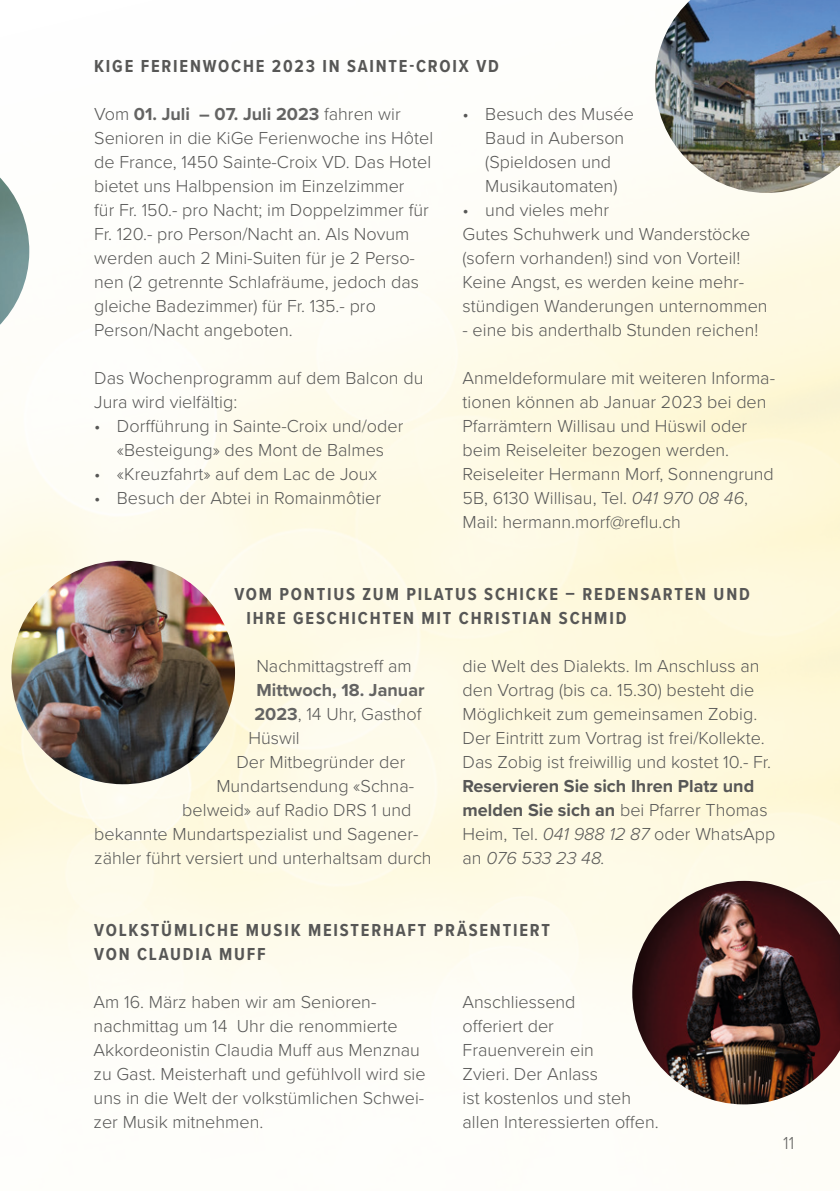
<style>
.page{position:relative;width:840px;height:1191px;background:#fff}
.page>*{position:absolute;margin:0;border:0;box-sizing:border-box;transform-origin:0 0}
.Fliesstext{font:300 18px/24px "Proxima Nova";color:#575756}
.Heading_2{font:700 18px/24px "Proxima Nova Cond";letter-spacing:.1em;color:#575756}
.Fliesstext-2{font:700 18px/24px "Proxima Nova";color:#575756}
.Fliesstext-3{font:700 18px "Proxima Nova";color:#646463}
.t1{font:300 18px "Proxima Nova";color:#646463}
.s1{font-weight:700;color:#646463}
.s2{font-style:italic}
.s3{font-weight:300}
.s4{font-weight:300;font-style:italic}
</style>
<div class="page">
<img style="left:11px;top:561px;width:224px;height:223px">
<img style="left:631px;top:881px;width:208px;height:223px">
<img style="left:654px;top:0;width:185px;height:193px">
<img style="left:0;top:177px;width:30px;height:150px">
<p class="Heading_2" style="left:94px;top:54px;width:406px">KIGE FERIENWOCHE 2023 IN SAINTE-CROIX VD</p>
<p class="Fliesstext" style="left:94px;top:101px;width:340px">Vom <span class="s1">01. Juli – 07. Juli 2023</span> fahren wir Senioren in die KiGe Ferienwoche ins Hôtel de France, 1450 Sainte-Croix VD. Das Hotel bietet uns Halbpension im Einzelzimmer<br>für Fr. 150.- pro Nacht; im Doppelzimmer für Fr. 120.- pro Person/Nacht an. Als Novum werden auch 2 Mini-Suiten für je 2 Perso&shy;nen (2 getrennte Schlafräume, jedoch das gleiche Badezimmer) für Fr. 135.- pro</p>
<p class="Fliesstext" style="left:94px;top:317px;width:200px">Person/Nacht angeboten.</p>
<p class="Fliesstext" style="left:94px;top:365px;width:330px">Das Wochenprogramm auf dem Balcon du<br>Jura wird vielfältig:</p>
<p class="Fliesstext" style="left:94px;top:413px;width:310px;text-align:center">• Dorfführung in Sainte-Croix und/oder «Besteigung» des Mont de Balmes</p>
<p class="Fliesstext" style="left:94px;top:461px;width:284px">• «Kreuzfahrt» auf dem Lac de Joux</p>
<p class="Fliesstext" style="left:94px;top:485px;width:288px">• Besuch der Abtei in Romainmôtier</p>
<p class="Fliesstext" style="left:485px;top:101px;width:150px;text-indent:-23px">• Besuch des Musée<br>Baud in Auberson (Spieldosen und<br>Musikautomaten)</p>
<p class="Fliesstext" style="left:462px;top:197px;width:148px">• und vieles mehr</p>
<p class="Fliesstext" style="left:462px;top:221px;width:289px">Gutes Schuhwerk und Wanderstöcke (sofern vorhanden!) sind von Vorteil!</p>
<p class="Fliesstext" style="left:462px;top:269px;width:306px">Keine Angst, es werden keine mehr&shy;stündigen Wanderungen unternommen</p>
<p class="Fliesstext" style="left:462px;top:317px;width:297px">- eine bis anderthalb Stunden reichen!</p>
<p class="Fliesstext" style="left:462px;top:365px;width:314px">Anmeldeformulare mit weiteren Informa&shy;tionen können ab Januar 2023 bei den Pfarrämtern Willisau und Hüswil oder beim Reiseleiter bezogen werden.</p>
<p class="Fliesstext" style="left:462px;top:461px;width:312px">Reiseleiter Hermann Morf, Sonnengrund<br>5B, 6130 Willisau, Tel. <span class="s2">041 970 08 46</span>,<br>Mail: hermann.morf@reflu.ch</p>
<p class="Heading_2" style="left:246px;top:582px;width:504px;text-indent:-12px">VOM PONTIUS ZUM PILATUS SCHICKE – REDENSARTEN UND<br>IHRE GESCHICHTEN MIT CHRISTIAN SCHMID</p>
<p class="Fliesstext" style="left:256px;top:653px;width:157px">Nachmittagstreff am</p>
<p class="Fliesstext-3" style="left:256px;top:677px;width:170px">Mittwoch, 18. Januar</p>
<p class="Fliesstext" style="left:254px;top:701px;width:168px"><span class="s1">2023</span>, 14 Uhr, Gasthof</p>
<p class="Fliesstext" style="left:248px;top:725px;width:53px">Hüswil</p>
<p class="Fliesstext" style="left:236px;top:749px;width:170px">Der Mitbegründer der</p>
<p class="Fliesstext" style="left:216px;top:773px;width:199px">Mundartsendung «Schna-</p>
<p class="Fliesstext" style="left:182px;top:797px;width:231px">belweid» auf Radio DRS 1 und</p>
<p class="Fliesstext" style="left:94px;top:821px;width:325px">bekannte Mundartspezialist und Sagener-</p>
<p class="Fliesstext" style="left:94px;top:845px;width:339px">zähler führt versiert und unterhaltsam durch</p>
<p class="Fliesstext" style="left:462px;top:653px;width:310px">die Welt des Dialekts. Im Anschluss an den Vortrag (bis ca. 15.30) besteht die Möglichkeit zum gemeinsamen Zobig.<br>Der Eintritt zum Vortrag ist frei/Kollekte.<br>Das Zobig ist freiwillig und kostet 10.- Fr.</p>
<p class="Fliesstext-2" style="left:462px;top:774px;width:314px">Reservieren Sie sich Ihren Platz und melden Sie sich an <span class="s3">bei Pfarrer Thomas<br>Heim, Tel.</span> <span class="s4">041 988 12 87</span> <span class="s3">oder WhatsApp an</span> <span class="s4">076 533 23 48.</span></p>
<p class="Heading_2" style="left:94px;top:918px;width:457px">VOLKSTÜMLICHE MUSIK MEISTERHAFT PRÄSENTIERT<br>VON CLAUDIA MUFF</p>
<p class="Fliesstext" style="left:94px;top:989px;width:333px">Am 16. März haben wir am Senioren&shy;nachmittag um 14 Uhr die renommierte Akkordeonistin Claudia Muff aus Menznau zu Gast. Meisterhaft und gefühlvoll wird sie uns in die Welt der volkstümlichen Schwei&shy;zer Musik mitnehmen.</p>
<p class="Fliesstext" style="left:462px;top:989px;width:197px">Anschliessend<br>offeriert der<br>Frauenverein ein<br>Zvieri. Der Anlass<br>ist kostenlos und steh allen Interessierten offen.</p>
<p class="t1" style="left:782px;top:1129px;width:12px">11</p>
</div>
